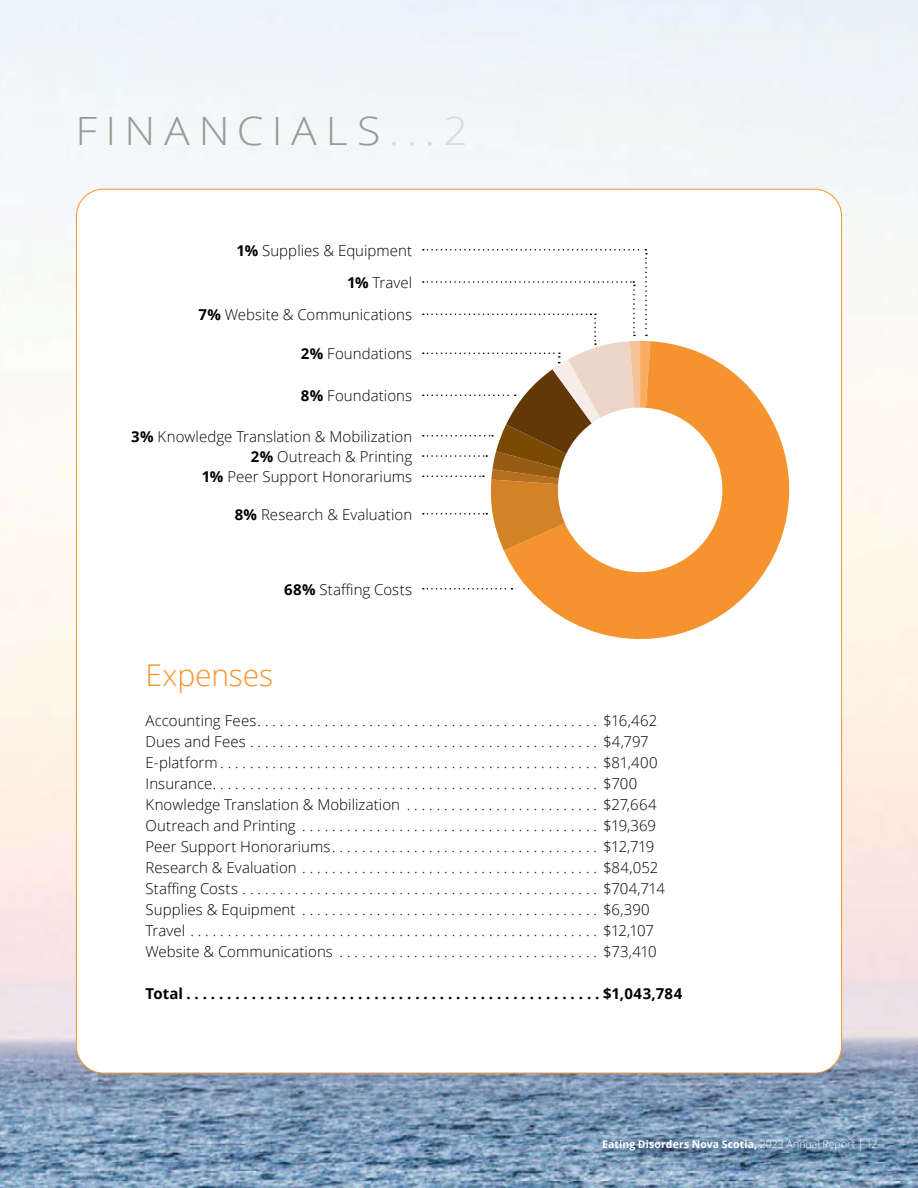
<style>
.page{position:relative;width:918px;height:1188px;background:#fff}
.page>*{position:absolute;margin:0;border:0;box-sizing:border-box;transform-origin:0 0}
.t1{font:300 39px "Open Sans";letter-spacing:.205em;color:#9d9994;scale:1.1 1}
.t2{font:300 30px "Open Sans";letter-spacing:-.005em;color:#f7942a}
.t3{font:300 15px/21px "Open Sans";letter-spacing:.005em;color:#000}
.t4{font:700 15px "Open Sans";letter-spacing:.02em;color:#000}
.t5{font:700 10.5px "Open Sans";letter-spacing:.01em;color:#fff}
.s1{color:#dcd9d7}
.s2{font-weight:700}
.s3{font-weight:300}
</style>
<div class="page">
<img style="left:0;top:0;width:918px;height:1188px">
<div style="left:76px;top:189px;width:766px;height:884px;background:#fff;border-radius:27px"></div>
<svg style="left:529px;top:373px;width:261px;height:266px;fill:#f5942e"></svg>
<svg style="left:423px;top:249px;width:311px;height:341px"></svg>
<h1 class="t1" style="left:75px;top:104px;width:358px">FINANCIALS<span class="s1">... 2</span></h1>
<p class="t3" style="left:237px;top:239px;width:177px"><span class="s2">1%</span> Supplies &amp; Equipment</p>
<p class="t3" style="left:347px;top:271px;width:67px"><span class="s2">1%</span> Travel</p>
<p class="t3" style="left:198px;top:304px;width:215px"><span class="s2">7%</span> Website &amp; Communications</p>
<p class="t3" style="left:301px;top:343px;width:113px"><span class="s2">2%</span> Foundations</p>
<p class="t3" style="left:301px;top:385px;width:113px"><span class="s2">8%</span> Foundations</p>
<p class="t3" style="left:131px;top:425px;width:282px"><span class="s2">3%</span> Knowledge Translation &amp; Mobilization</p>
<p class="t3" style="left:251px;top:445px;width:163px"><span class="s2">2%</span> Outreach &amp; Printing</p>
<p class="t3" style="left:202px;top:466px;width:212px"><span class="s2">1%</span> Peer Support Honorariums</p>
<p class="t3" style="left:235px;top:503px;width:179px"><span class="s2">8%</span> Research &amp; Evaluation</p>
<p class="t3" style="left:284px;top:578px;width:129px"><span class="s2">68%</span> Staffing Costs</p>
<h2 class="t2" style="left:146px;top:655px;width:129px">Expenses</h2>
<p class="t3" style="left:146px;top:709px;width:521px">Accounting Fees . . . . . . . . . . . . . . . . . . . . . . . . . . . . . . . . . . . . . . . . . . . . . . $16,462<br>Dues and Fees . . . . . . . . . . . . . . . . . . . . . . . . . . . . . . . . . . . . . . . . . . . . . . . $4,797<br>E-platform . . . . . . . . . . . . . . . . . . . . . . . . . . . . . . . . . . . . . . . . . . . . . . . . . . . $81,400<br>Insurance . . . . . . . . . . . . . . . . . . . . . . . . . . . . . . . . . . . . . . . . . . . . . . . . . . . . $700<br>Knowledge Translation &amp; Mobilization . . . . . . . . . . . . . . . . . . . . . . . . . . $27,664<br>Outreach and Printing . . . . . . . . . . . . . . . . . . . . . . . . . . . . . . . . . . . . . . . . $19,369<br>Peer Support Honorariums . . . . . . . . . . . . . . . . . . . . . . . . . . . . . . . . . . . . $12,719<br>Research &amp; Evaluation . . . . . . . . . . . . . . . . . . . . . . . . . . . . . . . . . . . . . . . . $84,052<br>Staffing Costs . . . . . . . . . . . . . . . . . . . . . . . . . . . . . . . . . . . . . . . . . . . . . . . . $704,714<br>Supplies &amp; Equipment . . . . . . . . . . . . . . . . . . . . . . . . . . . . . . . . . . . . . . . . $6,390<br>Travel . . . . . . . . . . . . . . . . . . . . . . . . . . . . . . . . . . . . . . . . . . . . . . . . . . . . . . . $12,107<br>Website &amp; Communications . . . . . . . . . . . . . . . . . . . . . . . . . . . . . . . . . . . $73,410</p>
<p class="t4" style="left:146px;top:983px;width:538px">Total . . . . . . . . . . . . . . . . . . . . . . . . . . . . . . . . . . . . . . . . . . . . . . . . . . $1,043,784</p>
<p class="t5" style="left:602px;top:1136px;width:277px">Eating Disorders Nova Scotia, <span class="s3">2023 Annual Report | 12</span></p>
</div>
